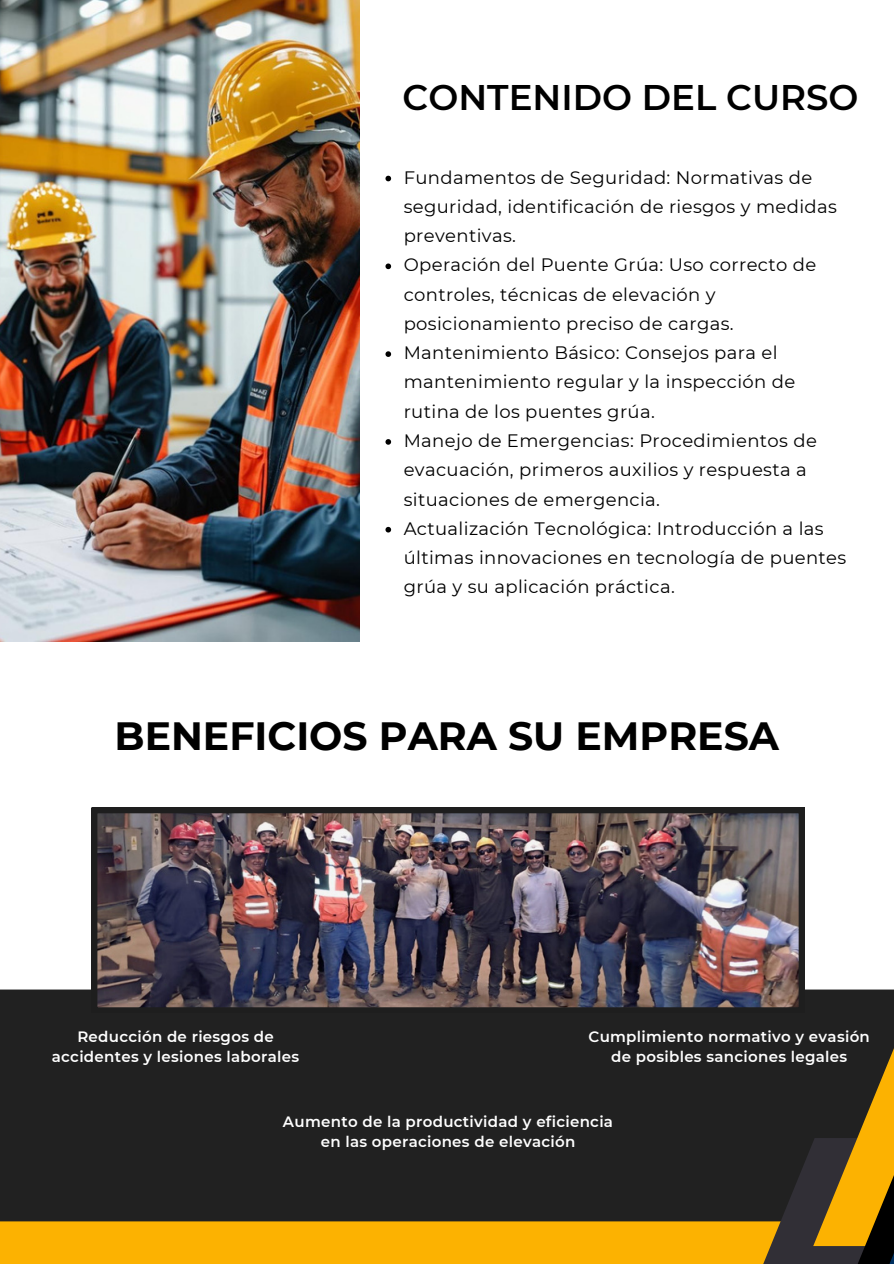
<style>
.page{position:relative;width:894px;height:1264px;background:#fff}
.page>*{position:absolute;margin:0;border:0;box-sizing:border-box;transform-origin:0 0}
.t1{font:700 39.3px "Montserrat";color:#000}
.t2{font:600 35.55px "Montserrat";color:#000}
.t3{font:18px/29.2px "Montserrat";letter-spacing:.02em;color:#000}
.t4{font:600 15px/20.2px "Montserrat";letter-spacing:.02em;color:#fff;text-align:center}
</style>
<div class="page">
<div style="left:0;top:989px;width:893px;height:274px;background:#212121"></div>
<img style="left:92px;top:807px;width:712px;height:201px">
<div style="left:0;top:1221px;width:893px;height:42px;background:#fcb201"></div>
<svg style="left:754px;top:1051px;width:139px;height:212px"></svg>
<img style="left:0;top:0;width:359px;height:641px">
<svg style="left:385px;top:176px;width:6px;height:5px"></svg>
<svg style="left:385px;top:263px;width:6px;height:6px"></svg>
<svg style="left:385px;top:351px;width:6px;height:6px"></svg>
<svg style="left:385px;top:439px;width:6px;height:6px"></svg>
<svg style="left:385px;top:527px;width:6px;height:5px"></svg>
<p class="t2" style="left:402px;top:75px;width:457px">CONTENIDO DEL CURSO</p>
<p class="t3" style="left:403px;top:162px;width:434px">Fundamentos de Seguridad: Normativas de seguridad, identificación de riesgos y medidas preventivas.</p>
<p class="t3" style="left:403px;top:250px;width:414px">Operación del Puente Grúa: Uso correcto de controles, técnicas de elevación y posicionamiento preciso de cargas.</p>
<h1 class="t3" style="left:403px;top:338px;width:393px">Mantenimiento Básico: Consejos para el mantenimiento regular y la inspección de rutina de los puentes grúa.</h1>
<p class="t3" style="left:403px;top:426px;width:414px">Manejo de Emergencias: Procedimientos de evacuación, primeros auxilios y respuesta a situaciones de emergencia.</p>
<p class="t3" style="left:403px;top:513px;width:444px">Actualización Tecnológica: Introducción a las últimas innovaciones en tecnología de puentes grúa y su aplicación práctica.</p>
<p class="t1" style="left:114px;top:712px;width:665px">BENEFICIOS PARA SU EMPRESA</p>
<p class="t4" style="left:52px;top:1026px;width:249px">Reducción de riesgos de accidentes y lesiones laborales</p>
<h1 class="t4" style="left:588px;top:1026px;width:283px">Cumplimiento normativo y evasión de posibles sanciones legales</h1>
<p class="t4" style="left:283px;top:1111px;width:331px">Aumento de la productividad y eficiencia en las operaciones de elevación</p>
</div>
